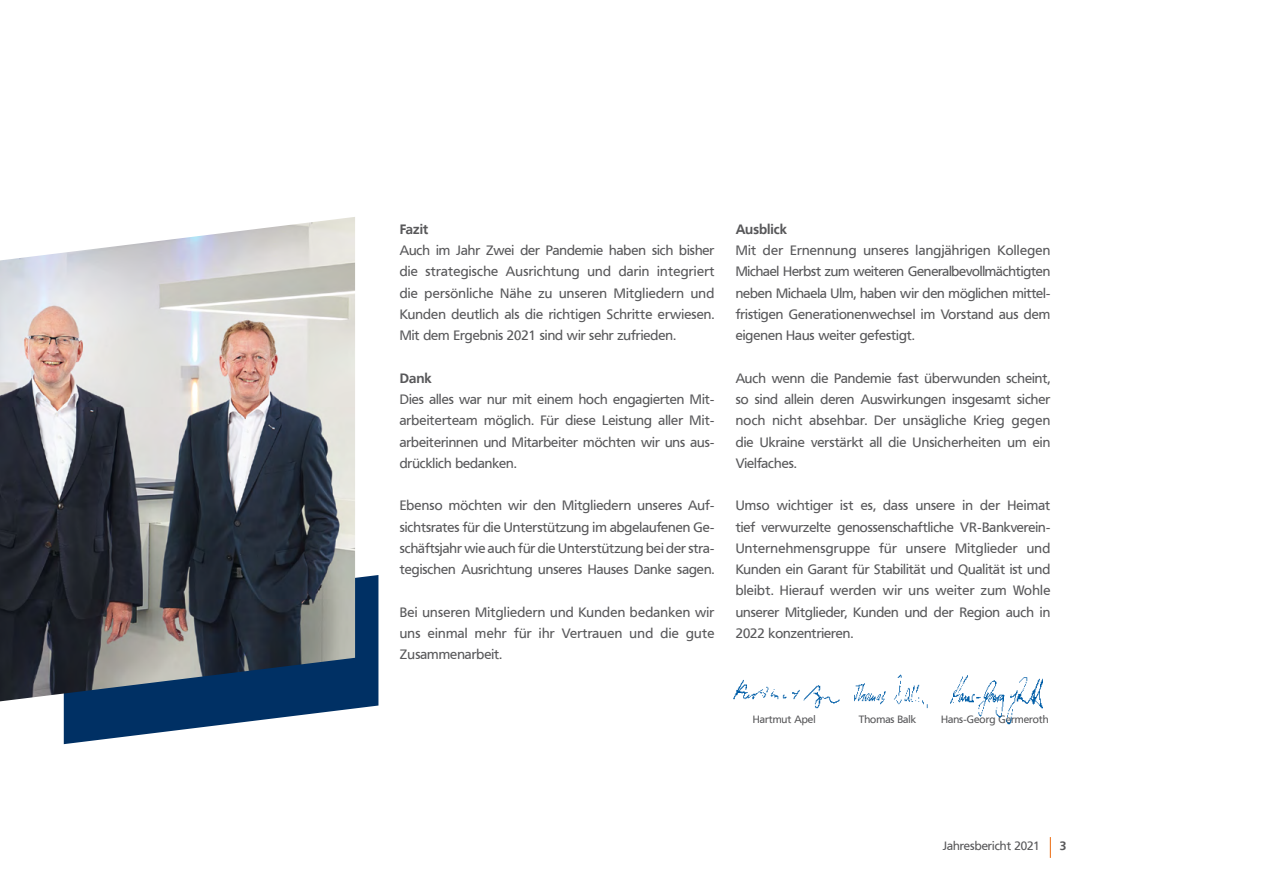
<style>
.page{position:relative;width:1263px;height:893px;background:#fff}
.page>*{position:absolute;margin:0;border:0;box-sizing:border-box;transform-origin:0 0}
.t1{font:13.5px/21.3px "Frutiger VR";color:#58585a;text-align:justify}
.t2{font:700 13.5px "Frutiger VR";color:#58585a}
.t3{font:12px "Frutiger VR";color:#58585a}
.t4{font:700 12px "Frutiger VR";color:#58585a}
.t5{font:10.5px "Frutiger VR";color:#58585a}
</style>
<div class="page">
<svg style="left:1050px;top:837px;width:1px;height:21px"></svg>
<svg style="left:64px;top:575px;width:314px;height:169px;fill:#003064"></svg>
<img style="left:0;top:217px;width:355px;height:484px">
<img style="left:854px;top:674px;width:74px;height:35px">
<img style="left:950px;top:675px;width:93px;height:50px">
<img style="left:733px;top:679px;width:65px;height:21px">
<img style="left:798px;top:685px;width:42px;height:24px">
<p class="t2" style="left:400px;top:221px;width:30px">Fazit</p>
<p class="t1" style="left:400px;top:240px;width:316px">Auch im Jahr Zwei der Pandemie haben sich bisher die strategische Ausrichtung und darin integriert die persönliche Nähe zu unseren Mitgliedern und Kunden deutlich als die richtigen Schritte erwiesen.<br>Mit dem Ergebnis 2021 sind wir sehr zufrieden.</p>
<p class="t2" style="left:400px;top:370px;width:33px">Dank</p>
<p class="t1" style="left:400px;top:389px;width:316px">Dies alles war nur mit einem hoch engagierten Mit&shy;arbeiterteam möglich. Für diese Leistung aller Mit&shy;arbeiterinnen und Mitarbeiter möchten wir uns aus&shy;drücklich bedanken.</p>
<p class="t1" style="left:400px;top:495px;width:316px">Ebenso möchten wir den Mitgliedern unseres Auf&shy;sichtsrates für die Unterstützung im abgelaufenen Ge&shy;schäftsjahr wie auch für die Unterstützung bei der stra&shy;tegischen Ausrichtung unseres Hauses Danke sagen.</p>
<p class="t1" style="left:400px;top:601px;width:316px">Bei unseren Mitgliedern und Kunden bedanken wir uns einmal mehr für ihr Vertrauen und die gute Zusammenarbeit.</p>
<p class="t2" style="left:736px;top:221px;width:53px">Ausblick</p>
<p class="t1" style="left:736px;top:240px;width:316px">Mit der Ernennung unseres langjährigen Kollegen Michael Herbst zum weiteren Generalbevollmächtigten neben Michaela Ulm, haben wir den möglichen mittel&shy;fristigen Generationenwechsel im Vorstand aus dem eigenen Haus weiter gefestigt.</p>
<p class="t1" style="left:736px;top:368px;width:316px">Auch wenn die Pandemie fast überwunden scheint, so sind allein deren Auswirkungen insgesamt sicher noch nicht absehbar. Der unsägliche Krieg gegen die Ukraine verstärkt all die Unsicherheiten um ein Vielfaches.</p>
<p class="t1" style="left:736px;top:495px;width:316px">Umso wichtiger ist es, dass unsere in der Heimat tief verwurzelte genossenschaftliche VR-Bankverein-Unternehmensgruppe für unsere Mitglieder und Kunden ein Garant für Stabilität und Qualität ist und bleibt. Hierauf werden wir uns weiter zum Wohle unserer Mitglieder, Kunden und der Region auch in 2022 konzentrieren.</p>
<p class="t5" style="left:753px;top:713px;width:64px">Hartmut Apel</p>
<p class="t5" style="left:859px;top:713px;width:59px">Thomas Balk</p>
<p class="t5" style="left:941px;top:713px;width:109px">Hans-Georg Germeroth</p>
<p class="t3" style="left:943px;top:839px;width:99px">Jahresbericht 2021</p>
<p class="t4" style="left:1060px;top:839px;width:8px">3</p>
</div>
